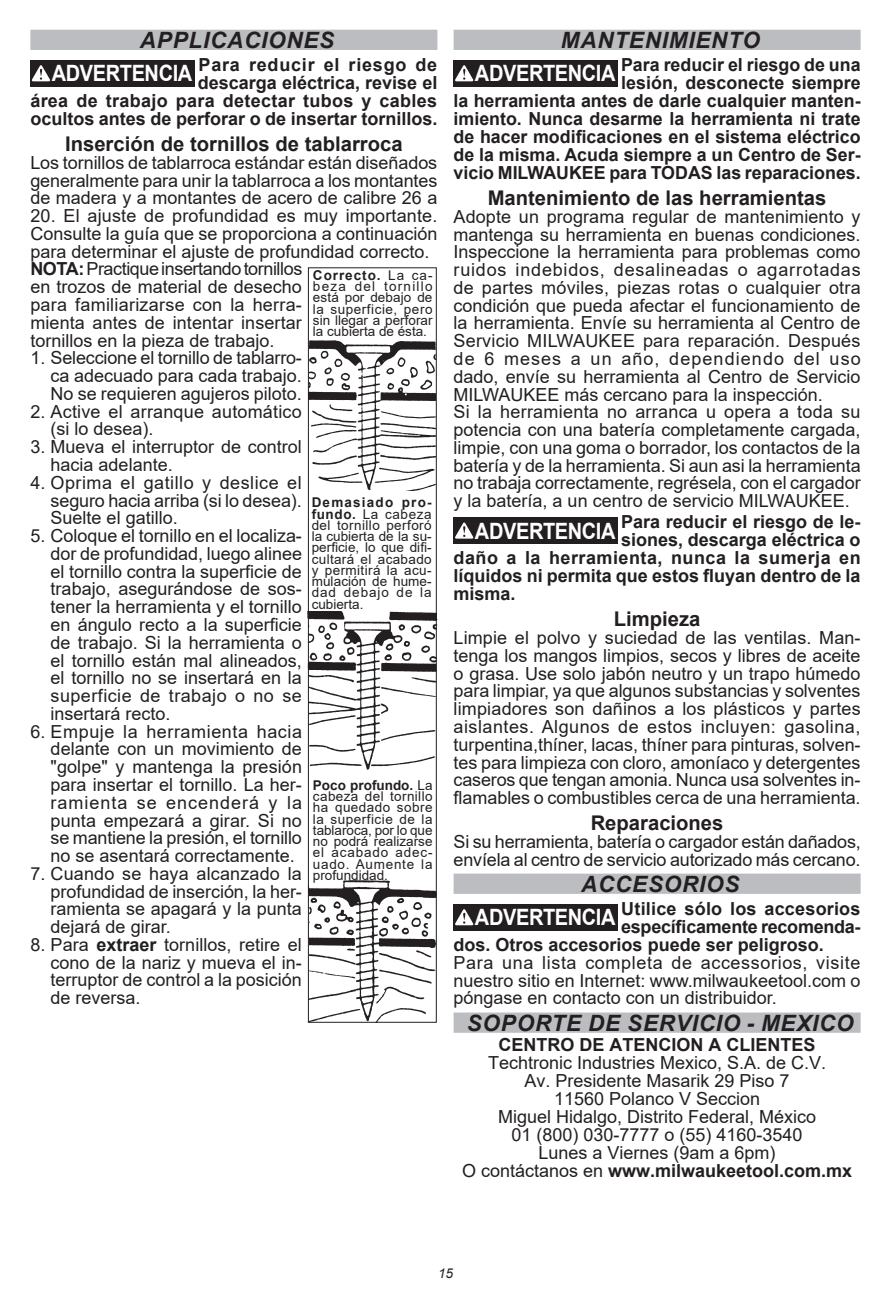
<style>
.page{position:relative;width:891px;height:1296px;background:#fff}
.page>*{position:absolute;margin:0;border:0;box-sizing:border-box;transform-origin:0 0}
.Reverse_Headings{font:italic 700 22.5px "Arial";letter-spacing:.035em;color:#231f20}
.t1{font:700 22.5px "Arial";letter-spacing:-.02em;color:#fff;scale:.89 1}
.Paragraph{font:700 20.25px "Arial";color:#231f20}
.Body_text{font:18px/17.8px "Arial";color:#231f20;text-align:justify}
.Warning{font:700 18px/18px "Arial";color:#231f20;text-align:right}
.Warning-2{font:700 18px "Arial";letter-spacing:.03em;color:#231f20}
.Body_text-2{font:18px "Arial";letter-spacing:-.025em;color:#231f20}
.Body_text-3{font:13.5px/11.2px "Arial";letter-spacing:.005em;color:#231f20;text-align:justify}
.t2{font:italic 13.5px "Arial";color:#231f20}
.s1{font-weight:700}
.s2{font-weight:400}
</style>
<div class="page">
<div style="left:30px;top:30px;width:407px;height:20px;background:#bcbdc0"></div>
<div style="left:30px;top:60px;width:165px;height:27px;background:#231f20"></div>
<svg style="left:32px;top:65px;width:18px;height:16px"></svg>
<img style="left:310px;top:880px;width:125px;height:141px">
<div style="left:308px;top:268px;width:129px;height:755px;border:1px solid #231f20"></div>
<img style="left:307px;top:611px;width:130px;height:158px">
<img style="left:308px;top:339px;width:128px;height:151px">
<div style="left:454px;top:30px;width:407px;height:20px;background:#bcbdc0"></div>
<div style="left:454px;top:874px;width:407px;height:20px;background:#bcbdc0"></div>
<div style="left:454px;top:1013px;width:407px;height:20px;background:#bcbdc0"></div>
<div style="left:454px;top:60px;width:164px;height:27px;background:#231f20"></div>
<svg style="left:455px;top:65px;width:18px;height:16px"></svg>
<div style="left:454px;top:517px;width:164px;height:27px;background:#231f20"></div>
<svg style="left:455px;top:523px;width:18px;height:16px"></svg>
<div style="left:454px;top:904px;width:164px;height:27px;background:#231f20"></div>
<svg style="left:455px;top:909px;width:18px;height:16px"></svg>
<p class="Reverse_Headings" style="left:140px;top:25px;width:196px">APPLICACIONES</p>
<p class="t1" style="left:52px;top:58px;width:159px">ADVERTENCIA</p>
<p class="Warning" style="left:30px;top:56px;width:409px">Para reducir el riesgo de<br>descarga eléctrica, revise el<br>área de trabajo para detectar tubos y cables ocultos antes de perforar o de insertar tornillos.</p>
<p class="Paragraph" style="left:65px;top:130px;width:339px">Inserción de tornillos de tablarroca</p>
<p class="Body_text" style="left:30px;top:154px;width:409px">Los tornillos de tablarroca estándar están diseñados generalmente para unir la tablarroca a los montantes de madera y a montantes de acero de calibre 26 a</p>
<p class="Body_text" style="left:30px;top:207px;width:409px">20. El ajuste de profundidad es muy importante.<br>Consulte la guía que se proporciona a continuación para determinar el ajuste de profundidad correcto.</p>
<p class="Body_text-2" style="left:30px;top:257px;width:274px"><span class="s1">NOTA:</span> Practique insertando tornillos</p>
<p class="Body_text-3" style="left:313px;top:269px;width:121px"><span class="s1">Correcto.</span> La ca&shy;beza del tornillo está por debajo de la superficie, pero sin llegar a perforar la cubierta de ésta.</p>
<p class="Body_text" style="left:30px;top:278px;width:273px">en trozos de material de desecho para familiarizarse con la herra&shy;mienta antes de intentar insertar tornillos en la pieza de trabajo.</p>
<p class="Body_text" style="left:51px;top:349px;width:253px;text-indent:-20px">1. Seleccione el tornillo de tablarro&shy;ca adecuado para cada trabajo.<br>No se requieren agujeros piloto.</p>
<p class="Body_text" style="left:51px;top:402px;width:253px;text-indent:-20px">2. Active el arranque automático (si lo desea).</p>
<p class="Body_text" style="left:51px;top:438px;width:253px;text-indent:-20px">3. Mueva el interruptor de control hacia adelante.</p>
<p class="Body_text" style="left:51px;top:473px;width:253px;text-indent:-20px">4. Oprima el gatillo y deslice el seguro hacia arriba (si lo desea).<br>Suelte el gatillo.</p>
<p class="Body_text" style="left:51px;top:527px;width:253px;text-indent:-20px">5. Coloque el tornillo en el localiza&shy;dor de profundidad, luego alinee el tornillo contra la superficie de trabajo, asegurándose de sos&shy;tener la herramienta y el tornillo en ángulo recto a la superficie de trabajo. Si la herramienta o el tornillo están mal alineados, el tornillo no se insertará en la superficie de trabajo o no se insertará recto.</p>
<p class="Body_text" style="left:51px;top:722px;width:253px;text-indent:-20px">6. Empuje la herramienta hacia delante con un movimiento de "golpe" y mantenga la presión para insertar el tornillo. La her&shy;ramienta se encenderá y la punta empezará a girar. Si no se mantiene la presión, el tornillo no se asentará correctamente.</p>
<p class="Body_text" style="left:51px;top:865px;width:253px;text-indent:-20px">7. Cuando se haya alcanzado la profundidad de inserción, la her&shy;ramienta se apagará y la punta dejará de girar.</p>
<p class="Body_text" style="left:51px;top:936px;width:253px;text-indent:-20px">8. Para <span class="s1">extraer</span> tornillos, retire el cono de la nariz y mueva el in&shy;terruptor de control a la posición de reversa.</p>
<p class="Body_text-3" style="left:312px;top:497px;width:122px"><span class="s1">Demasiado pro&shy;fundo.</span> La cabeza del tornillo perforó la cubierta de la su&shy;perficie, lo que difi&shy;cultará el acabado y permitirá la acu&shy;mulación de hume&shy;dad debajo de la cubierta.</p>
<p class="Body_text-3" style="left:313px;top:779px;width:121px"><span class="s1">Poco profundo.</span> La cabeza del tornillo ha quedado sobre la superficie de la tablaroca, por lo que no podrá realizarse el acabado adec&shy;uado. Aumente la profundidad.</p>
<p class="Reverse_Headings" style="left:561px;top:25px;width:201px">MANTENIMIENTO</p>
<p class="t1" style="left:475px;top:58px;width:159px">ADVERTENCIA</p>
<p class="Warning" style="left:454px;top:56px;width:409px">Para reducir el riesgo de una<br>lesión, desconecte siempre<br>la herramienta antes de darle cualquier manten&shy;imiento. Nunca desarme la herramienta ni trate de hacer modificaciones en el sistema eléctrico de la misma. Acuda siempre a un Centro de Ser&shy;vicio MILWAUKEE para TODAS las reparaciones.</p>
<p class="Paragraph" style="left:488px;top:184px;width:340px">Mantenimiento de las herramientas</p>
<p class="Body_text" style="left:454px;top:208px;width:409px">Adopte un programa regular de mantenimiento y mantenga su herramienta en buenas condiciones.<br>Inspeccione la herramienta para problemas como ruidos indebidos, desalineadas o agarrotadas de partes móviles, piezas rotas o cualquier otra condición que pueda afectar el funcionamiento de la herramienta. Envíe su herramienta al Centro de Servicio MILWAUKEE para reparación. Después de 6 meses a un año, dependiendo del uso dado, envíe su herramienta al Centro de Servicio MILWAUKEE más cercano para la inspección.</p>
<p class="Body_text" style="left:454px;top:403px;width:409px">Si la herramienta no arranca u opera a toda su potencia con una batería completamente cargada, limpie, con una goma o borrador, los contactos de la batería y de la herramienta. Si aun asi la herramienta no trabaja correctamente, regrésela, con el cargador y la batería, a un centro de servicio MILWAUKEE.</p>
<p class="t1" style="left:475px;top:516px;width:159px">ADVERTENCIA</p>
<p class="Warning" style="left:621px;top:513px;width:241px">Para reducir el riesgo de le-</p>
<p class="Warning" style="left:621px;top:531px;width:241px">siones, descarga eléctrica o</p>
<p class="Warning-2" style="left:454px;top:545px;width:409px">daño a la herramienta, nunca la sumerja en</p>
<p class="Warning" style="left:454px;top:567px;width:409px">líquidos ni permita que estos fluyan dentro de la</p>
<p class="Warning" style="left:454px;top:585px;width:64px">misma.</p>
<p class="Paragraph" style="left:614px;top:605px;width:88px">Limpieza</p>
<p class="Body_text" style="left:454px;top:629px;width:409px">Limpie el polvo y suciedad de las ventilas. Man&shy;tenga los mangos limpios, secos y libres de aceite o grasa. Use solo jabón neutro y un trapo húmedo para limpiar, ya que algunos substancias y solventes limpiadores son dañinos a los plásticos y partes aislantes. Algunos de estos incluyen: gasolina, turpentina,thíner, lacas, thíner para pinturas, solven&shy;tes para limpieza con cloro, amoníaco y detergentes caseros que tengan amonia. Nunca usa solventes in&shy;flamables o combustibles cerca de una herramienta.</p>
<p class="Paragraph" style="left:591px;top:809px;width:134px">Reparaciones</p>
<p class="Body_text" style="left:454px;top:832px;width:409px">Si su herramienta, batería o cargador están dañados, envíela al centro de servicio autorizado más cercano.</p>
<p class="Reverse_Headings" style="left:581px;top:869px;width:160px">ACCESORIOS</p>
<p class="t1" style="left:475px;top:902px;width:159px">ADVERTENCIA</p>
<p class="Warning" style="left:621px;top:900px;width:241px">Utilice sólo los accesorios</p>
<p class="Warning" style="left:621px;top:918px;width:241px">específicamente recomenda-</p>
<p class="Warning" style="left:454px;top:936px;width:372px">dos. Otros accesorios puede ser peligroso.</p>
<p class="Body_text" style="left:454px;top:954px;width:409px">Para una lista completa de accessorios, visite nuestro sitio en Internet: www.milwaukeetool.com o póngase en contacto con un distribuidor.</p>
<p class="Reverse_Headings" style="left:467px;top:1008px;width:388px">SOPORTE DE SERVICIO - MEXICO</p>
<p class="Warning" style="left:499px;top:1036px;width:319px">CENTRO DE ATENCION A CLIENTES</p>
<p class="Body_text" style="left:488px;top:1053px;width:340px">Techtronic Industries Mexico, S.A. de C.V.</p>
<p class="Body_text" style="left:525px;top:1071px;width:267px">Av. Presidente Masarik 29 Piso 7</p>
<p class="Body_text" style="left:554px;top:1089px;width:208px">11560 Polanco V Seccion</p>
<p class="Body_text" style="left:498px;top:1107px;width:320px">Miguel Hidalgo, Distrito Federal, México</p>
<p class="Body_text" style="left:512px;top:1125px;width:293px">01 (800) 030-7777 o (55) 4160-3540</p>
<p class="Body_text" style="left:539px;top:1143px;width:239px">Lunes a Viernes (9am a 6pm)</p>
<p class="Warning" style="left:462px;top:1162px;width:392px"><span class="s2">O contáctanos en</span> www.milwaukeetool.com.mx</p>
<p class="t2" style="left:438px;top:1265px;width:17px">15</p>
</div>
